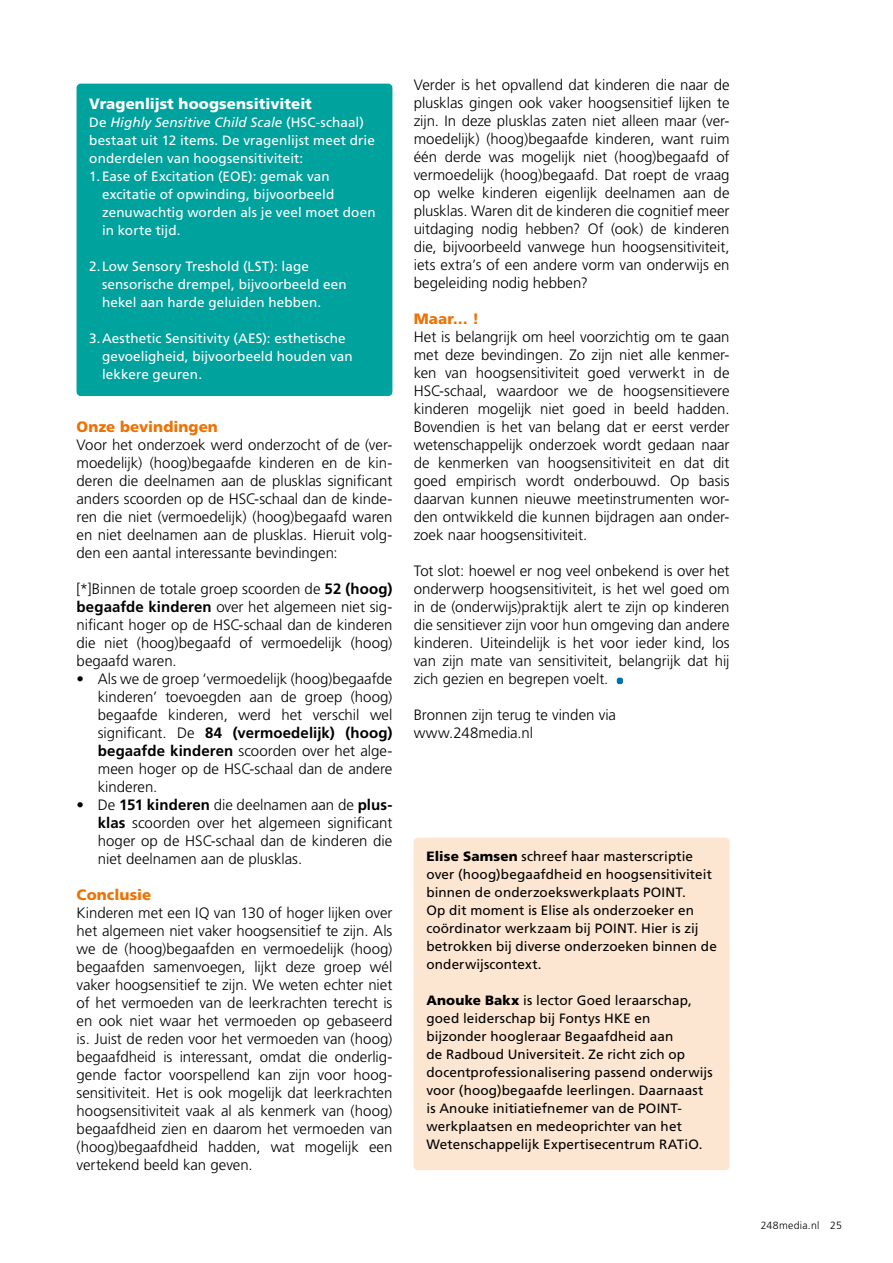
<style>
.page{position:relative;width:893px;height:1263px;background:#fff}
.page>*{position:absolute;margin:0;border:0;box-sizing:border-box;transform-origin:0 0}
.t1{font:300 15px/18px "Frutiger LT Std";color:#000;text-align:justify}
.t2{font:900 15px "Frutiger LT Std";letter-spacing:.005em;color:#ee7203}
.t3{font:900 15px "Frutiger LT Std";color:#fff}
.t4{font:13.5px/18px "Frutiger LT Std";letter-spacing:.01em;color:#000}
.t5{font:13.5px/18px "Frutiger LT Std";letter-spacing:.01em;color:#fff}
.t6{font:300 10.5px "Frutiger LT Std";letter-spacing:.025em;color:#000}
.s1{font-style:italic}
.s2{font-weight:700}
.s3{font-weight:900}
</style>
<div class="page">
<div style="left:77px;top:84px;width:315px;height:312px;background:#00a29e;border-radius:4px"></div>
<svg style="left:617px;top:678px;width:6px;height:6px"></svg>
<div style="left:414px;top:838px;width:316px;height:332px;background:#fde6d1;border-radius:4px"></div>
<p class="t3" style="left:89px;top:95px;width:224px">Vragenlijst hoogsensitiviteit</p>
<p class="t5" style="left:89px;top:114px;width:287px">De <span class="s1">Highly Sensitive Child Scale</span> (HSC-schaal) bestaat uit 12 items. De vragenlijst meet drie onderdelen van hoogsensitiviteit:</p>
<p class="t5" style="left:102px;top:167px;width:275px;text-indent:-13px">1. Ease of Excitation (EOE): gemak van excitatie of opwinding, bijvoorbeeld zenuwachtig worden als je veel moet doen in korte tijd.</p>
<p class="t5" style="left:102px;top:257px;width:246px;text-indent:-13px">2.Low Sensory Treshold (LST): lage sensorische drempel, bijvoorbeeld een hekel aan harde geluiden hebben.</p>
<p class="t5" style="left:102px;top:329px;width:252px;text-indent:-13px">3.Aesthetic Sensitivity (AES): esthetische gevoeligheid, bijvoorbeeld houden van lekkere geuren.</p>
<p class="t2" style="left:77px;top:418px;width:143px">Onze bevindingen</p>
<p class="t1" style="left:77px;top:436px;width:317px">Voor het onderzoek werd onderzocht of de (ver&shy;moedelijk) (hoog)begaafde kinderen en de kin&shy;deren die deelnamen aan de plusklas significant anders scoorden op de HSC-schaal dan de kinde&shy;ren die niet (vermoedelijk) (hoog)begaafd waren en niet deelnamen aan de plusklas. Hieruit volg&shy;den een aantal interessante bevindingen:</p>
<p class="t1" style="left:77px;top:580px;width:317px">[*]Binnen de totale groep scoorden de <span class="s2">52 (hoog) begaafde kinderen</span> over het algemeen niet sig&shy;nificant hoger op de HSC-schaal dan de kinderen die niet (hoog)begaafd of vermoedelijk (hoog) begaafd waren.</p>
<p class="t1" style="left:98px;top:670px;width:296px;text-indent:-21px"><span class="s2">•</span> Als we de groep ‘vermoedelijk (hoog)begaafde kinderen’ toevoegden aan de groep (hoog) begaafde kinderen, werd het verschil wel significant. De <span class="s2">84 (vermoedelijk) (hoog) begaafde kinderen</span> scoorden over het alge&shy;meen hoger op de HSC-schaal dan de andere kinderen.</p>
<p class="t1" style="left:98px;top:796px;width:296px;text-indent:-21px"><span class="s2">•</span> De <span class="s2">151 kinderen</span> die deelnamen aan de <span class="s2">plus&shy;klas</span> scoorden over het algemeen significant hoger op de HSC-schaal dan de kinderen die niet deelnamen aan de plusklas.</p>
<p class="t2" style="left:77px;top:886px;width:76px">Conclusie</p>
<p class="t1" style="left:77px;top:904px;width:317px">Kinderen met een IQ van 130 of hoger lijken over het algemeen niet vaker hoogsensitief te zijn. Als we de (hoog)begaafden en vermoedelijk (hoog) begaafden samenvoegen, lijkt deze groep wél vaker hoogsensitief te zijn. We weten echter niet of het vermoeden van de leerkrachten terecht is en ook niet waar het vermoeden op gebaseerd is. Juist de reden voor het vermoeden van (hoog) begaafdheid is interessant, omdat die onderlig&shy;gende factor voorspellend kan zijn voor hoog&shy;sensitiviteit. Het is ook mogelijk dat leerkrachten hoogsensitiviteit vaak al als kenmerk van (hoog) begaafdheid zien en daarom het vermoeden van (hoog)begaafdheid hadden, wat mogelijk een vertekend beeld kan geven.</p>
<p class="t1" style="left:414px;top:76px;width:317px">Verder is het opvallend dat kinderen die naar de plusklas gingen ook vaker hoogsensitief lijken te zijn. In deze plusklas zaten niet alleen maar (ver&shy;moedelijk) (hoog)begaafde kinderen, want ruim één derde was mogelijk niet (hoog)begaafd of vermoedelijk (hoog)begaafd. Dat roept de vraag op welke kinderen eigenlijk deelnamen aan de plusklas. Waren dit de kinderen die cognitief meer uitdaging nodig hebben? Of (ook) de kinderen die, bijvoorbeeld vanwege hun hoogsensitiviteit, iets extra’s of een andere vorm van onderwijs en begeleiding nodig hebben?</p>
<p class="t2" style="left:414px;top:310px;width:67px">Maar… !</p>
<p class="t1" style="left:414px;top:328px;width:317px">Het is belangrijk om heel voorzichtig om te gaan met deze bevindingen. Zo zijn niet alle kenmer&shy;ken van hoogsensitiviteit goed verwerkt in de HSC-schaal, waardoor we de hoogsensitievere kinderen mogelijk niet goed in beeld hadden.<br>Bovendien is het van belang dat er eerst verder wetenschappelijk onderzoek wordt gedaan naar de kenmerken van hoogsensitiviteit en dat dit goed empirisch wordt onderbouwd. Op basis daarvan kunnen nieuwe meetinstrumenten wor&shy;den ontwikkeld die kunnen bijdragen aan onder&shy;zoek naar hoogsensitiviteit.</p>
<p class="t1" style="left:414px;top:562px;width:317px">Tot slot: hoewel er nog veel onbekend is over het onderwerp hoogsensitiviteit, is het wel goed om in de (onderwijs)praktijk alert te zijn op kinderen die sensitiever zijn voor hun omgeving dan andere kinderen. Uiteindelijk is het voor ieder kind, los van zijn mate van sensitiviteit, belangrijk dat hij zich gezien en begrepen voelt.</p>
<p class="t1" style="left:414px;top:706px;width:204px">Bronnen zijn terug te vinden via www.248media.nl</p>
<p class="t4" style="left:426px;top:847px;width:292px"><span class="s3">Elise Samsen</span> schreef haar masterscriptie over (hoog)begaafdheid en hoogsensitiviteit binnen de onderzoekswerkplaats POINT.<br>Op dit moment is Elise als onderzoeker en coördinator werkzaam bij POINT. Hier is zij betrokken bij diverse onderzoeken binnen de onderwijscontext.</p>
<p class="t4" style="left:426px;top:991px;width:288px"><span class="s3">Anouke Bakx</span> is lector Goed leraarschap, goed leiderschap bij Fontys HKE en bijzonder hoogleraar Begaafdheid aan<br>de Radboud Universiteit. Ze richt zich op docentprofessionalisering passend onderwijs voor (hoog)begaafde leerlingen. Daarnaast is Anouke initiatiefnemer van de POINT&shy;werkplaatsen en medeoprichter van het Wetenschappelijk Expertisecentrum RATiO.</p>
<p class="t6" style="left:761px;top:1219px;width:83px">248media.nl 25</p>
</div>
